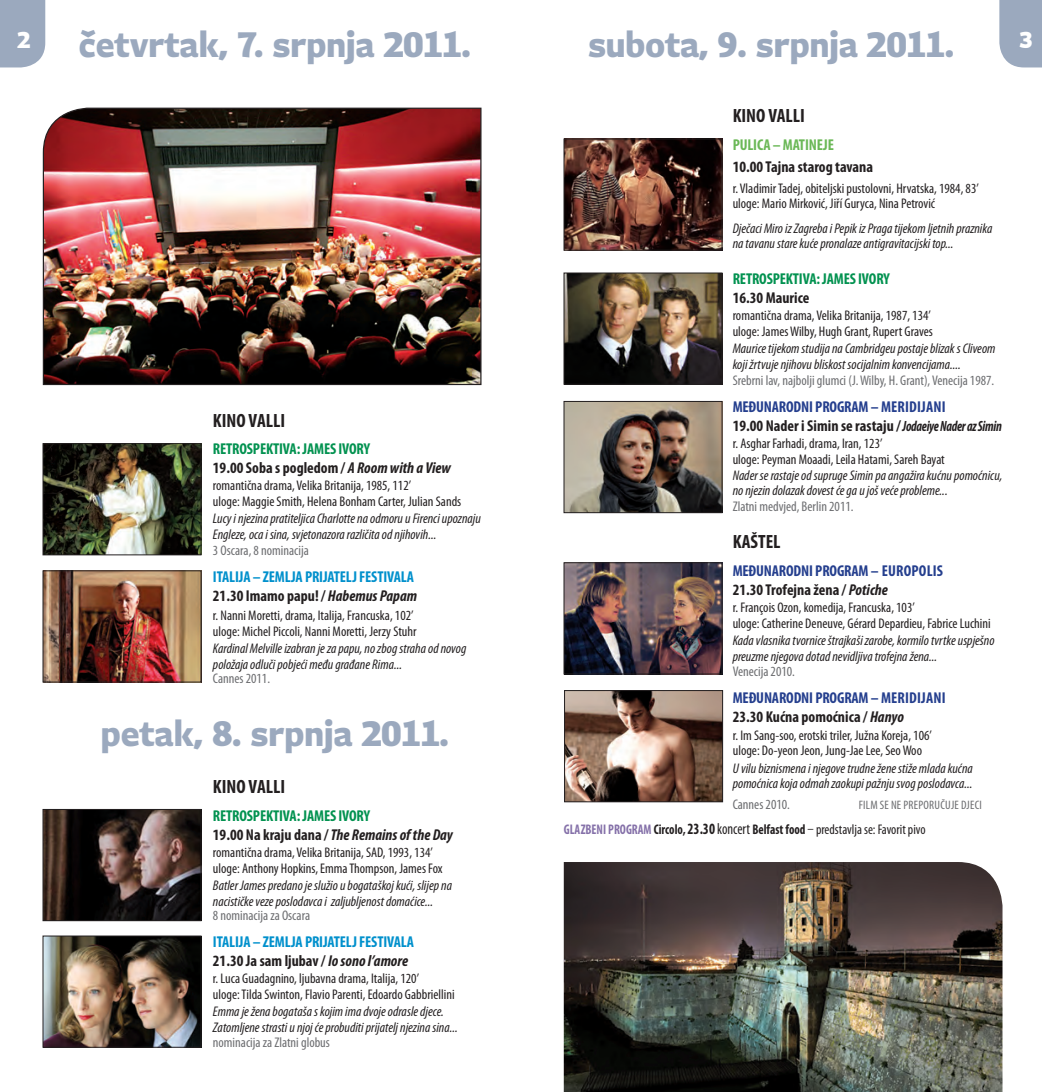
<style>
.page{position:relative;width:1042px;height:1092px;background:#fff}
.page>*{position:absolute;margin:0;border:0;box-sizing:border-box;transform-origin:0 0}
.t1{font:800 35px "Spring Sans";color:#9ba9be}
.t2{font:800 22.75px "Spring Sans";color:#fff}
.t3{font:700 condensed 19.25px "Myriad Pro";color:#231f20}
.t4{font:700 condensed 15.75px/18.9px "Myriad Pro";letter-spacing:-.01em;color:#253f8e}
.t5{font:700 condensed 15.75px/18.9px "Myriad Pro";letter-spacing:-.01em;color:#029250}
.t6{font:700 condensed 15.75px/18.9px "Myriad Pro";letter-spacing:-.01em;color:#0090cc}
.t7{font:700 condensed 15.75px "Myriad Pro";color:#231f20}
.t8{font:700 condensed 15.75px "Myriad Pro";letter-spacing:-.01em;color:#6bb857}
.t9{font:italic condensed 14px/15.8px "Myriad Pro";color:#231f20}
.t10{font:condensed 14px/15.8px "Myriad Pro";color:#231f20}
.t11{font:condensed 14px "Myriad Pro";color:#6c6d70}
.t12{font:condensed 14px "Myriad Pro";color:#231f20;scale:.9 1}
.t13{font:condensed 12.25px "Myriad Pro";color:#6c6d70}
.s1{color:#231f20}
.s2{font-style:italic;color:#231f20}
.s3{font-style:italic;font-size:14.88px;color:#231f20}
.s4{font-weight:700;color:#8571a9}
.s5{font-weight:700}
.s6{font-weight:700;font-size:15.75px}
.s7{font-size:15.75px}
</style>
<div class="page">
<div style="left:999px;top:0;width:43px;height:67px;background:#9ba9be"></div>
<div style="left:0;top:0;width:45px;height:67px;background:#9ba9be"></div>
<img style="left:45px;top:445px;width:154px;height:108px">
<div style="left:43px;top:443px;width:158px;height:112px;border:1px solid #231f20"></div>
<img style="left:566px;top:141px;width:154px;height:107px">
<div style="left:564px;top:139px;width:158px;height:111px;border:1px solid #231f20"></div>
<img style="left:566px;top:275px;width:154px;height:107px">
<div style="left:564px;top:273px;width:158px;height:111px;border:1px solid #231f20"></div>
<img style="left:566px;top:403px;width:154px;height:108px">
<div style="left:564px;top:401px;width:158px;height:112px;border:1px solid #231f20"></div>
<img style="left:566px;top:564px;width:154px;height:108px">
<div style="left:564px;top:562px;width:158px;height:112px;border:1px solid #231f20"></div>
<img style="left:566px;top:692px;width:155px;height:108px">
<div style="left:564px;top:690px;width:159px;height:112px;border:1px solid #231f20"></div>
<img style="left:45px;top:811px;width:154px;height:107px">
<div style="left:43px;top:809px;width:158px;height:111px;border:1px solid #231f20"></div>
<img style="left:42px;top:107px;width:440px;height:278px">
<img style="left:45px;top:572px;width:154px;height:108px">
<div style="left:43px;top:570px;width:158px;height:112px;border:1px solid #231f20"></div>
<img style="left:45px;top:937px;width:154px;height:108px">
<div style="left:43px;top:935px;width:158px;height:112px;border:1px solid #231f20"></div>
<img style="left:564px;top:862px;width:438px;height:229px">
<h1 class="t1" style="left:79px;top:22px;width:393px">četvrtak, 7. srpnja 2011.</h1>
<h1 class="t1" style="left:588px;top:22px;width:367px">subota, 9. srpnja 2011.</h1>
<h2 class="t2" style="left:17px;top:25px;width:14px">2</h2>
<h2 class="t2" style="left:1019px;top:25px;width:14px">3</h2>
<h3 class="t3" style="left:213px;top:408px;width:74px">KINO VALLI</h3>
<p class="t5" style="left:213px;top:439px;width:240px">RETROSPEKTIVA: JAMES IVORY<br><span class="s1">19.00 Soba s pogledom /</span> <span class="s2">A Room with a View</span></p>
<p class="t10" style="left:213px;top:478px;width:250px">romantična drama, Velika Britanija, 1985, 112’<br>uloge: Maggie Smith, Helena Bonham Carter, Julian Sands</p>
<p class="t9" style="left:213px;top:510px;width:269px">Lucy i njezina pratiteljica Charlotte na odmoru u Firenci upoznaju<br>Engleze, oca i sina, svjetonazora različita od njihovih...</p>
<p class="t11" style="left:213px;top:542px;width:97px">3 Oscara, 8 nominacija</p>
<p class="t6" style="left:213px;top:567px;width:206px">ITALIJA – ZEMLJA PRIJATELJ FESTIVALA<br><span class="s1">21.30 Imamo papu! /</span> <span class="s2">Habemus Papam</span></p>
<p class="t10" style="left:213px;top:607px;width:205px">r. Nanni Moretti, drama, Italija, Francuska, 102’ uloge: Michel Piccoli, Nanni Moretti, Jerzy Stuhr</p>
<p class="t9" style="left:213px;top:640px;width:255px">Kardinal Melville izabran je za papu, no zbog straha od novog položaja odluči pobjeći među građane Rima...</p>
<p class="t11" style="left:213px;top:669px;width:59px">Cannes 2011.</p>
<h1 class="t1" style="left:101px;top:711px;width:349px">petak, 8. srpnja 2011.</h1>
<h3 class="t3" style="left:213px;top:774px;width:74px">KINO VALLI</h3>
<p class="t5" style="left:213px;top:805px;width:241px">RETROSPEKTIVA: JAMES IVORY<br><span class="s1">19.00 Na kraju dana /</span> <span class="s2">The Remains of the Day</span></p>
<p class="t10" style="left:213px;top:844px;width:231px">romantična drama, Velika Britanija, SAD, 1993, 134’ uloge: Anthony Hopkins, Emma Thompson, James Fox</p>
<p class="t9" style="left:213px;top:877px;width:241px">Batler James predano je služio u bogataškoj kući, slijep na nacističke veze poslodavca i zaljubljenost domaćice...</p>
<p class="t11" style="left:213px;top:906px;width:99px">8 nominacija za Oscara</p>
<p class="t6" style="left:213px;top:931px;width:203px">ITALIJA – ZEMLJA PRIJATELJ FESTIVALA<br><span class="s1">21.30 Ja sam ljubav /</span> <span class="s2">Io sono l’amore</span></p>
<p class="t10" style="left:213px;top:970px;width:243px">r. Luca Guadagnino, ljubavna drama, Italija, 120’<br>uloge: Tilda Swinton, Flavio Parenti, Edoardo Gabbriellini</p>
<p class="t9" style="left:213px;top:1003px;width:246px">Emma je žena bogataša s kojim ima dvoje odrasle djece.<br>Zatomljene strasti u njoj će probuditi prijatelj njezina sina...</p>
<p class="t11" style="left:213px;top:1034px;width:118px">nominacija za Zlatni globus</p>
<h3 class="t3" style="left:733px;top:104px;width:74px">KINO VALLI</h3>
<p class="t8" style="left:733px;top:134px;width:103px">PULICA – MATINEJE</p>
<p class="t7" style="left:733px;top:157px;width:142px">10.00 Tajna starog tavana</p>
<p class="t10" style="left:733px;top:180px;width:248px">r. Vladimir Tadej, obiteljski pustolovni, Hrvatska, 1984, 83’ uloge: Mario Mirković, Jiří Guryca, Nina Petrović</p>
<p class="t9" style="left:733px;top:220px;width:261px">Dječaci Miro iz Zagreba i Pepik iz Praga tijekom ljetnih praznika na tavanu stare kuće pronalaze antigravitacijski top...</p>
<p class="t5" style="left:733px;top:269px;width:159px">RETROSPEKTIVA: JAMES IVORY</p>
<p class="t7" style="left:733px;top:288px;width:78px">16.30 Maurice</p>
<p class="t10" style="left:733px;top:307px;width:202px">romantična drama, Velika Britanija, 1987, 134’ uloge: James Wilby, Hugh Grant, Rupert Graves</p>
<p class="t9" style="left:733px;top:340px;width:264px">Maurice tijekom studija na Cambridgeu postaje blizak s Cliveom koji žrtvuje njihovu bliskost socijalnim konvencijama....</p>
<p class="t11" style="left:733px;top:371px;width:263px">Srebrni lav, najbolji glumci (J. Wilby, H. Grant), Venecija 1987.</p>
<p class="t4" style="left:733px;top:397px;width:271px">MEĐUNARODNI PROGRAM – meridijani<br><span class="s1">19.00 Nader i Simin se rastaju /</span><span class="s3">Jodaeiye Nader az Simin</span></p>
<p class="t10" style="left:733px;top:435px;width:214px">r. Asghar Farhadi, drama, Iran, 123’<br>uloge: Peyman Moaadi, Leila Hatami, Sareh Bayat</p>
<p class="t9" style="left:733px;top:467px;width:271px">Nader se rastaje od supruge Simin pa angažira kućnu pomoćnicu, no njezin dolazak dovest će ga u još veće probleme...</p>
<p class="t11" style="left:733px;top:497px;width:122px">Zlatni medvjed, Berlin 2011.</p>
<h3 class="t3" style="left:733px;top:529px;width:49px">KAŠTEL</h3>
<p class="t4" style="left:733px;top:560px;width:164px">MEĐUNARODNI PROGRAM – Europolis<br><span class="s1">21.30 Trofejna žena /</span> <span class="s2">Potiche</span></p>
<p class="t10" style="left:733px;top:599px;width:259px">r. François Ozon, komedija, Francuska, 103’<br>uloge: Catherine Deneuve, Gérard Depardieu, Fabrice Luchini</p>
<p class="t9" style="left:733px;top:632px;width:263px">Kada vlasnika tvornice štrajkaši zarobe, kormilo tvrtke uspješno preuzme njegova dotad nevidljiva trofejna žena...</p>
<p class="t11" style="left:733px;top:663px;width:64px">Venecija 2010.</p>
<p class="t4" style="left:733px;top:688px;width:173px">MEĐUNARODNI PROGRAM – meridijani<br><span class="s1">23.30 Kućna pomoćnica /</span> <span class="s2">Hanyo</span></p>
<p class="t10" style="left:733px;top:727px;width:201px">r. Im Sang-soo, erotski triler, Južna Koreja, 106’ uloge: Do-yeon Jeon, Jung-Jae Lee, Seo Woo</p>
<p class="t9" style="left:733px;top:760px;width:242px">U vilu biznismena i njegove trudne žene stiže mlada kućna pomoćnica koja odmah zaokupi pažnju svog poslodavca...</p>
<p class="t11" style="left:733px;top:796px;width:59px">Cannes 2010.</p>
<p class="t13" style="left:859px;top:797px;width:6px">film</p>
<p class="t13" style="left:880px;top:797px;width:30px">seneprepor</p>
<p class="t13" style="left:934px;top:797px;width:32px">učuje djeci</p>
<p class="t12" style="left:564px;top:821px;width:403px"><span class="s4">GLAZBENI PROGRAM</span> <span class="s5">Circolo,</span> <span class="s6">23.30</span> <span class="s7">koncert</span> <span class="s5">Belfast food</span> – predstavlja se: Favorit pivo</p>
</div>
